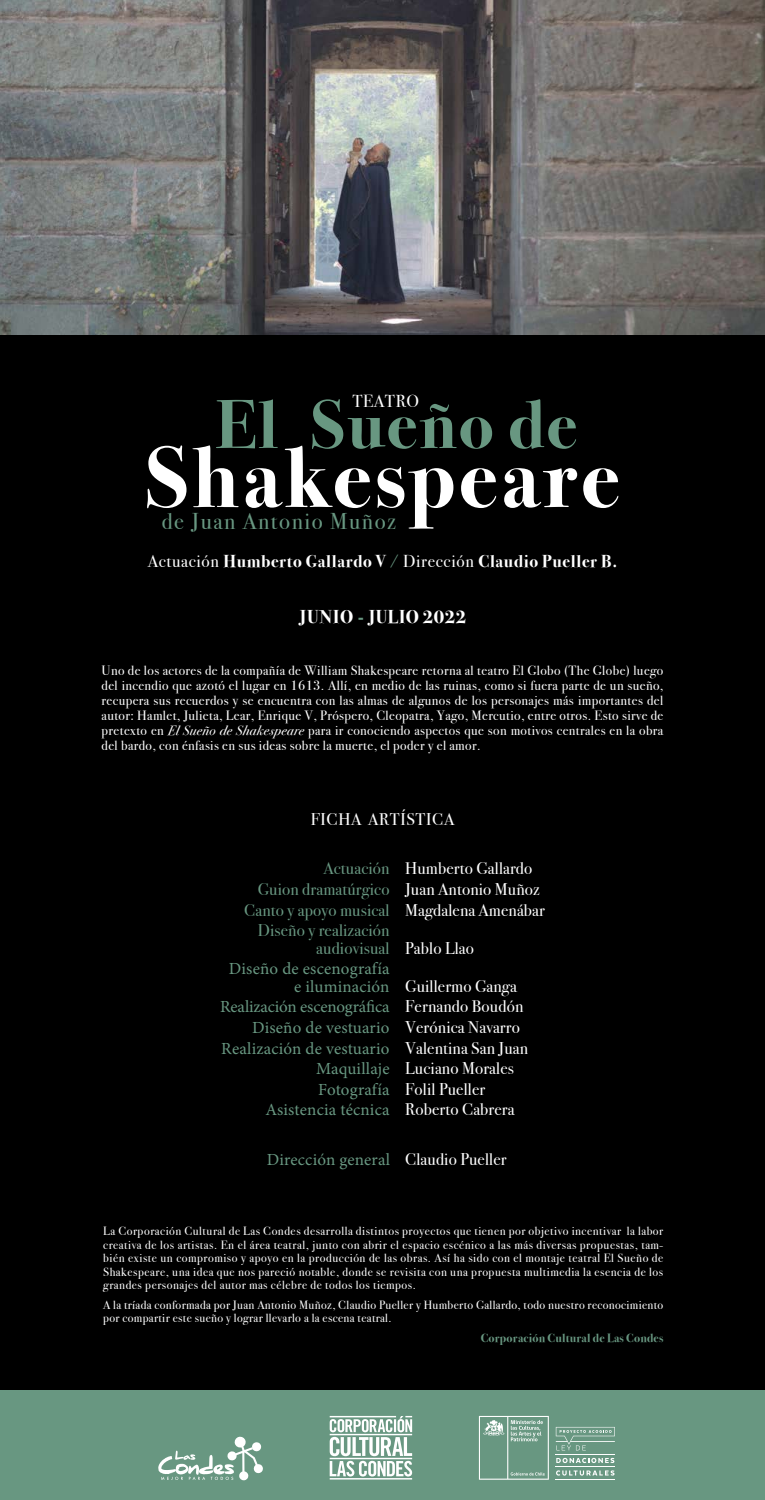
<style>
.page{position:relative;width:765px;height:1500px;background:#fff}
.page>*{position:absolute;margin:0;border:0;box-sizing:border-box;transform-origin:0 0}
.t1{font:700 87px "Bodoni Svty Two ITCTT";letter-spacing:.04em;color:#fff}
.t2{font:700 69.07px "Bodoni Svty Two ITCTT";letter-spacing:.03em;color:#689781}
.t3{font:22.88px "Bodoni Svty Two ITCTT";letter-spacing:.07em;color:#689781}
.t4{font:700 18.6px "Bodoni Svty Two ITCTT";letter-spacing:.03em;color:#fff}
.t5{font:17.48px "Bodoni Svty Two ITCTT";letter-spacing:.03em;color:#fff}
.t6{font:700 17.25px "Bodoni Svty Two ITCTT";letter-spacing:.04em;color:#fff}
.t7{font:16.95px/20.6px "Minion Pro";letter-spacing:.01em;color:#689781;text-align:right}
.t8{font:16.95px/20.6px "Bodoni Svty Two ITCTT";letter-spacing:.01em;color:#fff}
.t9{font:16.95px/20.6px "Bodoni Svty Two ITCTT";letter-spacing:.01em;color:#689781;text-align:right}
.t10{font:16.95px "Bodoni Svty Two ITCTT";letter-spacing:.04em;color:#fff}
.t11{font:13.5px/15px "Bodoni Svty Two ITCTT";letter-spacing:.03em;color:#fff;text-align:justify}
.t12{font:12px/13.5px "Bodoni Svty Two ITCTT";letter-spacing:.03em;color:#fff;text-align:justify}
.t13{font:700 12px "Bodoni Svty Two ITCTT";letter-spacing:.02em;color:#689781}
.s1{font-weight:400}
.s2{font-weight:400;color:#689781}
.s3{color:#689781}
.s4{font-style:italic}
.s5{font-family:"Bodoni Svty Two ITCTT";color:#fff}
</style>
<div class="page">
<div style="left:0;top:82px;width:765px;height:1360px;background:#000"></div>
<div style="left:0;top:1391px;width:765px;height:109px;background:#689781"></div>
<img style="left:0;top:0;width:765px;height:335px">
<svg style="left:158px;top:1436px;width:105px;height:45px"></svg>
<svg style="left:330px;top:1416px;width:82px;height:61px"></svg>
<hr style="left:330px;top:1434px;width:82px;height:1px;background:#fff">
<hr style="left:330px;top:1458px;width:82px;height:1px;background:#fff">
<hr style="left:330px;top:1416px;width:66px;height:1px;background:#fff">
<hr style="left:330px;top:1478px;width:82px;height:2px;background:#fff">
<svg style="left:479px;top:1416px;width:70px;height:64px"></svg>
<hr style="left:556px;top:1479px;width:59px;height:1px;background:#fff">
<hr style="left:556px;top:1454px;width:59px;height:1px;background:#fff">
<hr style="left:556px;top:1466px;width:59px;height:1px;background:#fff">
<svg style="left:556px;top:1458px;width:58px;height:5px"></svg>
<svg style="left:556px;top:1470px;width:59px;height:6px"></svg>
<svg style="left:556px;top:1427px;width:59px;height:23px"></svg>
<h2 class="t2" style="left:216px;top:367px;width:63px">El</h2>
<h3 class="t5" style="left:352px;top:386px;width:68px">TEATRO</h3>
<h2 class="t2" style="left:311px;top:367px;width:268px">Sueño de</h2>
<h1 class="t1" style="left:146px;top:406px;width:475px">Shakespeare</h1>
<h3 class="t3" style="left:162px;top:502px;width:236px">de Juan Antonio Muñoz</h3>
<h3 class="t6" style="left:148px;top:547px;width:471px"><span class="s1">Actuación</span> Humberto Gallardo V <span class="s2">/</span> <span class="s1">Dirección</span> Claudio Pueller B.</h3>
<h3 class="t4" style="left:299px;top:602px;width:169px">JUNIO <span class="s3">-</span> JULIO 2022</h3>
<p class="t11" style="left:102px;top:661px;width:563px">Uno de los actores de la compañía de William Shakespeare retorna al teatro El Globo (The Globe) luego del incendio que azotó el lugar en 1613. Allí, en medio de las ruinas, como si fuera parte de un sueño, recupera sus recuerdos y se encuentra con las almas de algunos de los personajes más importantes del autor: Hamlet, Julieta, Lear, Enrique V, Próspero, Cleopatra, Yago, Mercutio, entre otros. Esto sirve de pretexto en <span class="s4">El Sueño de Shakespeare</span> para ir conociendo aspectos que son motivos centrales en la obra del bardo, con énfasis en sus ideas sobre la muerte, el poder y el amor.</p>
<h3 class="t10" style="left:311px;top:805px;width:145px">FICHA ARTÍSTICA</h3>
<h3 class="t9" style="left:244px;top:857px;width:147px">Actuación<br>Guion dramatúrgico<br>Canto y apoyo musical<br>Diseño y realización</h3>
<h3 class="t9" style="left:316px;top:936px;width:75px">audiovisual</h3>
<h3 class="t7" style="left:229px;top:960px;width:162px;line-height:17.3px">Diseño de escenografía e iluminación</h3>
<h3 class="t7" style="left:220px;top:997px;width:171px">Realización escenográfica<br>Diseño de vestuario<br>Realización de vestuario<br>Maquillaje<br>Fotografía<br>Asistencia técnica</h3>
<h3 class="t8" style="left:405px;top:856px;width:141px">Humberto Gallardo<br>Juan Antonio Muñoz<br>Magdalena Amenábar</h3>
<h3 class="t8" style="left:405px;top:936px;width:70px">Pablo Llao</h3>
<h3 class="t8" style="left:405px;top:974px;width:124px">Guillermo Ganga<br>Fernando Boudón<br>Verónica Navarro<br>Valentina San Juan<br>Luciano Morales<br>Folil Pueller<br>Roberto Cabrera</h3>
<h3 class="t7" style="left:267px;top:1149px;width:241px">Dirección general <span class="s5">Claudio Pueller</span></h3>
<p class="t12" style="left:103px;top:1223px;width:562px">La Corporación Cultural de Las Condes desarrolla distintos proyectos que tienen por objetivo incentivar la labor creativa de los artistas. En el área teatral, junto con abrir el espacio escénico a las más diversas propuestas, tam&shy;bién existe un compromiso y apoyo en la producción de las obras. Así ha sido con el montaje teatral El Sueño de Shakespeare, una idea que nos pareció notable, donde se revisita con una propuesta multimedia la esencia de los grandes personajes del autor mas célebre de todos los tiempos.</p>
<p class="t12" style="left:103px;top:1297px;width:562px">A la tríada conformada por Juan Antonio Muñoz, Claudio Pueller y Humberto Gallardo, todo nuestro reconocimiento por compartir este sueño y lograr llevarlo a la escena teatral.</p>
<p class="t13" style="left:481px;top:1328px;width:184px">Corporación Cultural de Las Condes</p>
</div>
